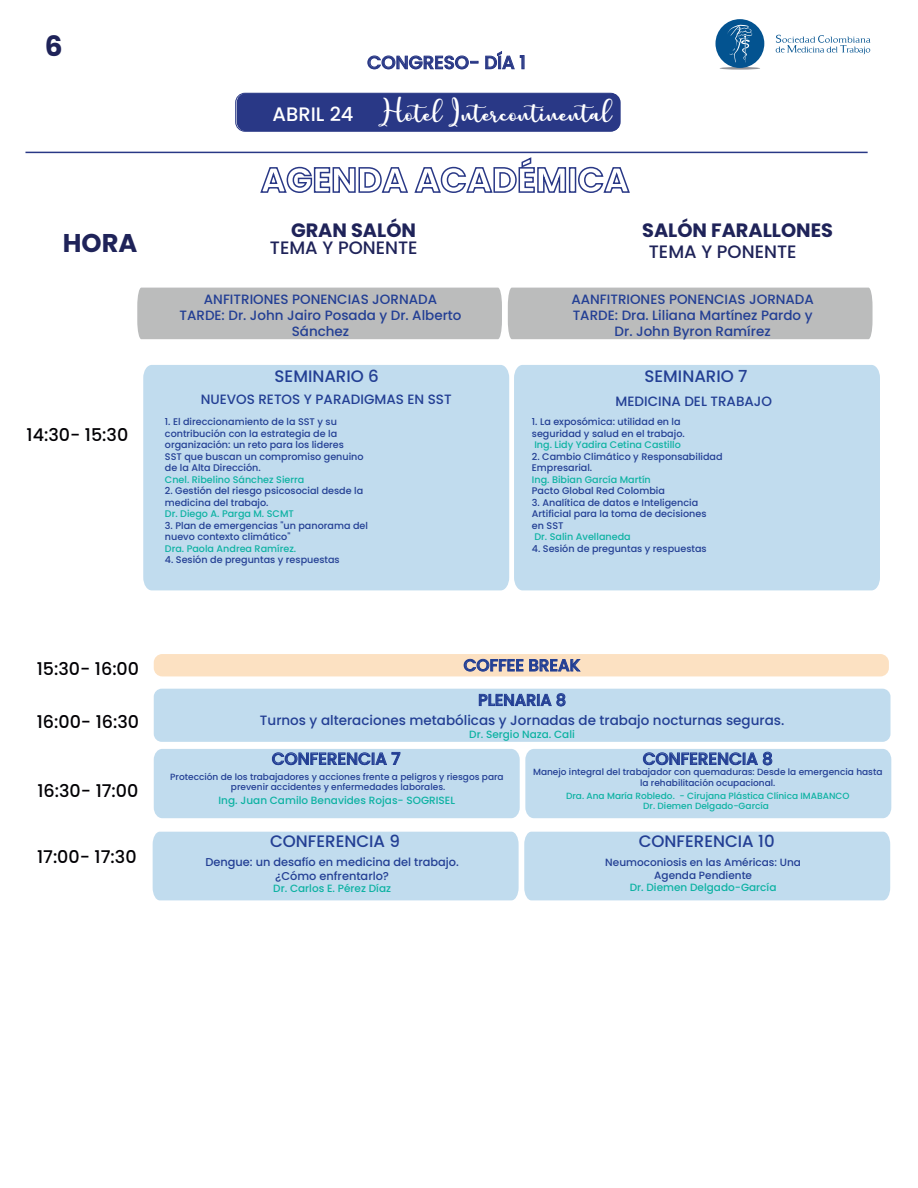
<style>
.page{position:relative;width:918px;height:1188px;background:#fff}
.page>*{position:absolute;margin:0;border:0;box-sizing:border-box;transform-origin:0 0}
.t1{font:700 28.05px "Poppins";color:#1f2359}
.t2{font:700 25.65px "Poppins";color:#1f2359}
.t3{font:19.5px "charlotte";color:#fff}
.t4{font:500 19.5px "Poppins";color:#fff}
.t5{font:700 19.35px "Poppins";color:#1f2359}
.t6{font:500 18.15px "Poppins";color:#293886}
.t7{font:500 18px "Poppins";color:#1f2359}
.t8{font:500 17.55px "Poppins";color:#020004}
.t9{font:500 16.65px "Poppins";color:#233f94}
.t10{font:500 16.05px "Poppins";color:#233f94}
.t11{font:500 13.5px/16.2px "Poppins";color:#233f94;text-align:center}
.t12{font:500 11.4px/13.6px "Poppins";color:#233f94;text-align:center}
.t13{font:500 10.5px "Poppins";color:#0eb2a3}
.t14{font:500 10.5px/12.6px "Poppins";color:#233f94;text-align:center}
.t15{font:500 9.6px/11.6px "Poppins";color:#233f94}
.t16{font:500 9.6px "Poppins";color:#0eb2a3}
.t17{font:500 9px/10.5px "Poppins";color:#233f94;text-align:center}
.t18{font:500 9px "Poppins";color:#0eb2a3}
</style>
<div class="page">
<div style="left:143px;top:365px;width:366px;height:225px;background:#c1dcee"></div>
<div style="left:514px;top:365px;width:366px;height:225px;background:#c1dcee"></div>
<div style="left:154px;top:654px;width:735px;height:22px;background:#fce1c2;border-radius:9px"></div>
<svg style="left:464px;top:659px;width:59px;height:13px"></svg>
<svg style="left:529px;top:659px;width:52px;height:13px"></svg>
<div style="left:154px;top:689px;width:737px;height:53px;background:#c1dcee;border-radius:8px"></div>
<svg style="left:479px;top:693px;width:87px;height:13px"></svg>
<div style="left:154px;top:749px;width:737px;height:69px;background:#c1dcee"></div>
<div style="left:153px;top:832px;width:737px;height:68px;background:#c1dcee"></div>
<div style="left:137px;top:288px;width:365px;height:51px;background:#bbbcbc"></div>
<div style="left:508px;top:288px;width:365px;height:51px;background:#bbbcbc"></div>
<div style="left:237px;top:93px;width:384px;height:38px;background:#293886;border-radius:9px"></div>
<div style="left:235px;top:93px;width:385px;height:39px;border:1px solid #293886;border-radius:9px"></div>
<svg style="left:367px;top:55px;width:111px;height:15px"></svg>
<svg style="left:485px;top:51px;width:40px;height:19px"></svg>
<svg style="left:260px;top:157px;width:307px;height:36px"></svg>
<div style="left:569px;top:167px;width:7px;height:26px;border:2px solid #293886"></div>
<svg style="left:578px;top:166px;width:52px;height:27px"></svg>
<hr style="left:25px;top:152px;width:843px;height:1px;background:#293886">
<svg style="left:776px;top:35px;width:95px;height:19px"></svg>
<hr style="left:720px;top:67px;width:40px;height:3px;background:#939499;border-radius:50%">
<div style="left:715px;top:19px;width:49px;height:49px;background:#035390;border-radius:50%"></div>
<svg style="left:727px;top:25px;width:25px;height:38px"></svg>
<h1 class="t1" style="left:45px;top:30px;width:19px">6</h1>
<h3 class="t6" style="left:367px;top:52px;width:160px">CONGRESO- DÍA 1</h3>
<h3 class="t4" style="left:273px;top:103px;width:82px">ABRIL 24</h3>
<h3 class="t3" style="left:383px;top:103px;width:231px">Hotel Intercontinental</h3>
<h3 class="t5" style="left:291px;top:219px;width:127px">GRAN SALÓN</h3>
<h2 class="t2" style="left:63px;top:228px;width:76px">HORA</h2>
<h3 class="t7" style="left:270px;top:238px;width:149px">TEMA Y PONENTE</h3>
<h3 class="t5" style="left:642px;top:219px;width:192px">SALÓN FARALLONES</h3>
<h3 class="t7" style="left:649px;top:241px;width:149px">TEMA Y PONENTE</h3>
<h3 class="t8" style="left:27px;top:425px;width:103px">14:30- 15:30</h3>
<h3 class="t11" style="left:180px;top:291px;width:283px">ANFITRIONES PONENCIAS JORNADA<br>TARDE: Dr. John Jairo Posada y Dr. Alberto<br>Sánchez</h3>
<h3 class="t11" style="left:571px;top:291px;width:244px">AANFITRIONES PONENCIAS JORNADA<br>TARDE: Dra. Liliana Martínez Pardo y<br>Dr. John Byron Ramírez</h3>
<h3 class="t9" style="left:275px;top:366px;width:106px">SEMINARIO 6</h3>
<h3 class="t11" style="left:201px;top:391px;width:253px">NUEVOS RETOS Y PARADIGMAS EN SST</h3>
<p class="t15" style="left:165px;top:416px;width:200px">1. El direccionamiento de la SST y su contribución con la estrategia de la organización: un reto para los lideres<br>SST que buscan un compromiso genuino de la Alta Dirección.</p>
<p class="t16" style="left:165px;top:474px;width:141px">Cnel. Ribelino Sánchez Sierra</p>
<p class="t15" style="left:165px;top:485px;width:200px">2. Gestión del riesgo psicosocial desde la medicina del trabajo.</p>
<p class="t16" style="left:165px;top:508px;width:130px">Dr. Diego A. Parga M. SCMT</p>
<p class="t15" style="left:165px;top:520px;width:205px">3. Plan de emergencias "un panorama del nuevo contexto climático"</p>
<p class="t16" style="left:165px;top:543px;width:133px">Dra. Paola Andrea Ramírez.</p>
<p class="t15" style="left:165px;top:554px;width:176px">4. Sesión de preguntas y respuestas</p>
<h3 class="t9" style="left:645px;top:366px;width:104px">SEMINARIO 7</h3>
<h3 class="t11" style="left:616px;top:393px;width:158px">MEDICINA DEL TRABAJO</h3>
<p class="t15" style="left:532px;top:416px;width:154px">1. La exposómica: utilidad en la seguridad y salud en el trabajo.</p>
<p class="t16" style="left:534px;top:439px;width:148px">Ing. Lidy Yadira Cetina Castillo</p>
<p class="t15" style="left:532px;top:451px;width:192px">2. Cambio Climático y Responsabilidad<br>Empresarial.</p>
<p class="t16" style="left:532px;top:474px;width:120px">Ing. Bibian García Martín</p>
<p class="t15" style="left:532px;top:485px;width:135px">Pacto Global Red Colombia</p>
<p class="t15" style="left:532px;top:497px;width:176px">3. Analítica de datos e Inteligencia<br>Artificial para la toma de decisiones en SST</p>
<p class="t16" style="left:534px;top:531px;width:98px">Dr. Salin Avellaneda</p>
<p class="t15" style="left:532px;top:543px;width:176px">4. Sesión de preguntas y respuestas</p>
<h3 class="t8" style="left:37px;top:658px;width:104px">15:30- 16:00</h3>
<h3 class="t8" style="left:37px;top:712px;width:104px">16:00- 16:30</h3>
<h3 class="t8" style="left:37px;top:781px;width:102px">16:30- 17:00</h3>
<h3 class="t8" style="left:37px;top:847px;width:101px">17:00- 17:30</h3>
<h3 class="t9" style="left:464px;top:656px;width:118px">COFFEE BREAK</h3>
<h3 class="t10" style="left:478px;top:691px;width:90px">PLENARIA 8</h3>
<h3 class="t11" style="left:260px;top:712px;width:526px">Turnos y alteraciones metabólicas y Jornadas de trabajo nocturnas seguras.</h3>
<p class="t13" style="left:469px;top:728px;width:107px">Dr. Sergio Naza. Cali</p>
<h3 class="t9" style="left:272px;top:749px;width:130px">CONFERENCIA 7</h3>
<p class="t17" style="left:170px;top:771px;width:335px">Protección de los trabajadores y acciones frente a peligros y riesgos para prevenir accidentes y enfermedades laborales.</p>
<p class="t13" style="left:219px;top:794px;width:238px">Ing. Juan Camilo Benavides Rojas- SOGRISEL</p>
<h3 class="t9" style="left:643px;top:749px;width:132px">CONFERENCIA 8</h3>
<p class="t17" style="left:533px;top:767px;width:351px">Manejo integral del trabajador con quemaduras: Desde la emergencia hasta la rehabilitación ocupacional.</p>
<p class="t18" style="left:566px;top:791px;width:285px">Dra. Ana María Robledo. - Cirujana Plástica Clínica IMABANCO</p>
<p class="t18" style="left:643px;top:800px;width:127px">Dr. Diemen Delgado-García</p>
<h3 class="t9" style="left:270px;top:832px;width:132px">CONFERENCIA 9</h3>
<p class="t12" style="left:205px;top:855px;width:255px">Dengue: un desafío en medicina del trabajo. ¿Cómo enfrentarlo?</p>
<p class="t13" style="left:273px;top:883px;width:119px">Dr. Carlos E. Pérez Díaz</p>
<h3 class="t9" style="left:639px;top:832px;width:137px">CONFERENCIA 10</h3>
<p class="t14" style="left:605px;top:856px;width:197px">Neumoconiosis en las Américas: Una<br>Agenda Pendiente</p>
<p class="t13" style="left:630px;top:882px;width:148px">Dr. Diemen Delgado-García</p>
</div>
